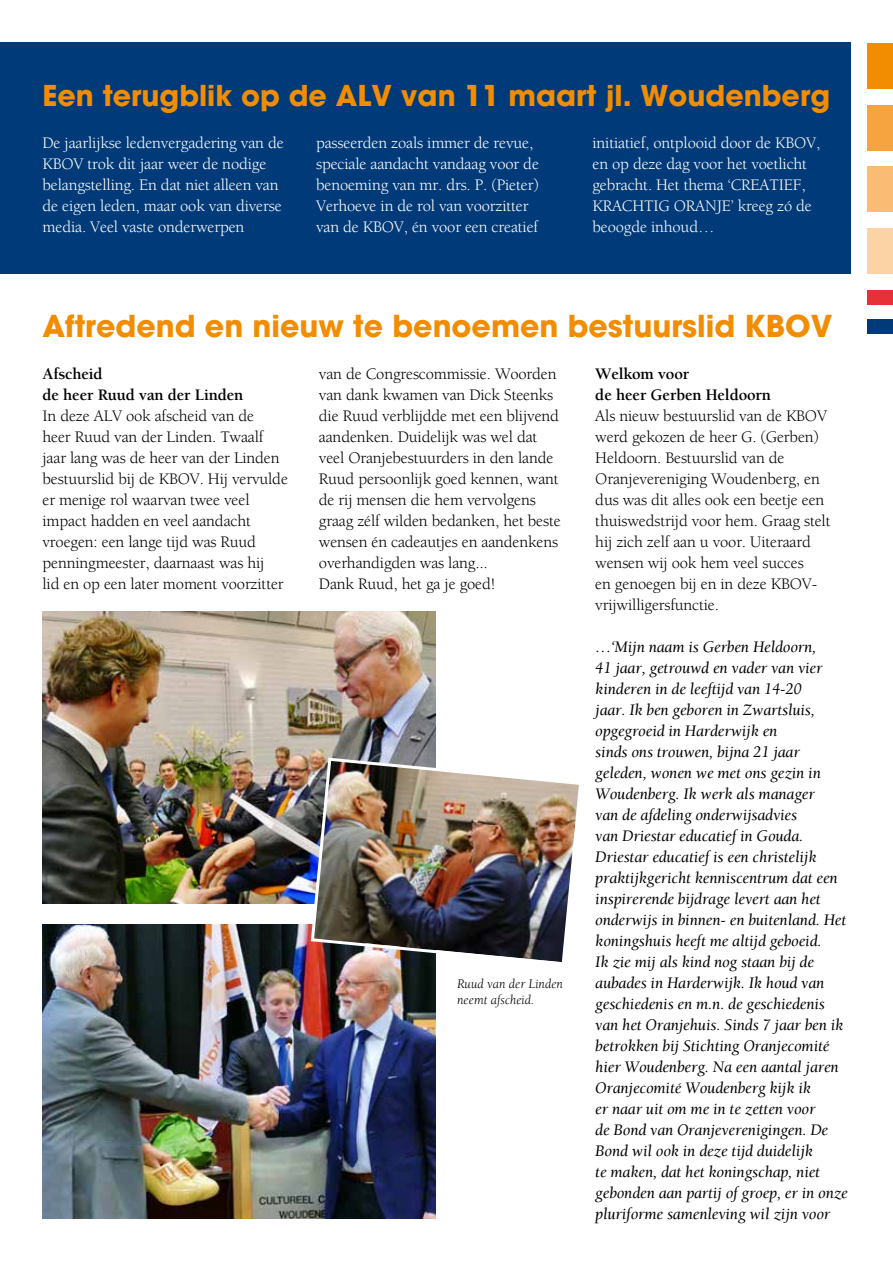
<style>
.page{position:relative;width:893px;height:1263px;background:#fff}
.page>*{position:absolute;margin:0;border:0;box-sizing:border-box;transform-origin:0 0}
.t1{font:700 30px "Avant Garde";color:#f28c00}
.t2{font:700 28.5px "Avant Garde";color:#f28c00}
.t3{font:italic 16.5px/21px "Berkeley";letter-spacing:-.01em;color:#000}
.t4{font:16.5px/21px "Berkeley";letter-spacing:-.01em;color:#000}
.t5{font:16.5px/21px "Berkeley";letter-spacing:-.01em;color:#fff}
.t6{font:700 16.5px/21px "Berkeley";letter-spacing:-.01em;color:#000}
.t7{font:italic 13.5px/16.2px "Berkeley";color:#000}
</style>
<div class="page">
<div style="left:867px;top:43px;width:26px;height:46px;background:#f28c00"></div>
<div style="left:867px;top:105px;width:26px;height:45px;background:#f6a440"></div>
<div style="left:867px;top:167px;width:26px;height:45px;background:#fabc74"></div>
<div style="left:867px;top:228px;width:26px;height:46px;background:#fcd3a4"></div>
<div style="left:867px;top:290px;width:26px;height:15px;background:#e73037"></div>
<div style="left:867px;top:319px;width:26px;height:15px;background:#003a78"></div>
<div style="left:0;top:43px;width:850px;height:231px;background:#003a78"></div>
<img style="left:43px;top:611px;width:393px;height:293px">
<img style="left:43px;top:925px;width:393px;height:294px">
<img style="left:309px;top:756px;width:270px;height:211px">
<h2 class="t2" style="left:43px;top:77px;width:789px">Een terugblik op de ALV van 11 maart jl. Woudenberg</h2>
<p class="t5" style="left:43px;top:132px;width:243px">De jaarlijkse ledenvergadering van de KBOV trok dit jaar weer de nodige belangstelling. En dat niet alleen van de eigen leden, maar ook van diverse media. Veel vaste onderwerpen</p>
<p class="t5" style="left:316px;top:132px;width:224px">passeerden zoals immer de revue, speciale aandacht vandaag voor de benoeming van mr. drs. P. (Pieter)<br>Verhoeve in de rol van voorzitter van de KBOV, én voor een creatief</p>
<p class="t5" style="left:592px;top:132px;width:229px">initiatief, ontplooid door de KBOV, en op deze dag voor het voetlicht gebracht. Het thema ‘CREATIEF,<br>KRACHTIG ORANJE’ kreeg zó de beoogde inhoud…</p>
<h1 class="t1" style="left:43px;top:306px;width:791px">Aftredend en nieuw te benoemen bestuurslid KBOV</h1>
<p class="t6" style="left:43px;top:363px;width:202px">Afscheid<br>de heer Ruud van der Linden</p>
<p class="t4" style="left:43px;top:405px;width:247px">In deze ALV ook afscheid van de<br>heer Ruud van der Linden. Twaalf jaar lang was de heer van der Linden bestuurslid bij de KBOV. Hij vervulde er menige rol waarvan twee veel impact hadden en veel aandacht vroegen: een lange tijd was Ruud penningmeester, daarnaast was hij<br>lid en op een later moment voorzitter</p>
<p class="t4" style="left:319px;top:363px;width:243px">van de Congrescommissie. Woorden van dank kwamen van Dick Steenks die Ruud verblijdde met een blijvend aandenken. Duidelijk was wel dat veel Oranjebestuurders in den lande Ruud persoonlijk goed kennen, want de rij mensen die hem vervolgens graag zélf wilden bedanken, het beste wensen én cadeautjes en aandenkens overhandigden was lang...<br>Dank Ruud, het ga je goed!</p>
<p class="t6" style="left:595px;top:363px;width:177px">Welkom voor<br>de heer Gerben Heldoorn</p>
<p class="t4" style="left:595px;top:405px;width:237px">Als nieuw bestuurslid van de KBOV werd gekozen de heer G. (Gerben)<br>Heldoorn. Bestuurslid van de<br>Oranjevereniging Woudenberg, en dus was dit alles ook een beetje een thuiswedstrijd voor hem. Graag stelt hij zich zelf aan u voor. Uiteraard wensen wij ook hem veel succes<br>en genoegen bij en in deze KBOV&shy;vrijwilligersfunctie.</p>
<p class="t3" style="left:595px;top:636px;width:254px">…‘Mijn naam is Gerben Heldoorn,<br>41 jaar, getrouwd en vader van vier kinderen in de leeftijd van 14-20<br>jaar. Ik ben geboren in Zwartsluis, opgegroeid in Harderwijk en<br>sinds ons trouwen, bijna 21 jaar geleden, wonen we met ons gezin in Woudenberg. Ik werk als manager<br>van de afdeling onderwijsadvies<br>van Driestar educatief in Gouda.<br>Driestar educatief is een christelijk praktijkgericht kenniscentrum dat een inspirerende bijdrage levert aan het onderwijs in binnen- en buitenland. Het koningshuis heeft me altijd geboeid.<br>Ik zie mij als kind nog staan bij de aubades in Harderwijk. Ik houd van geschiedenis en m.n. de geschiedenis van het Oranjehuis. Sinds 7 jaar ben ik betrokken bij Stichting Oranjecomité hier Woudenberg. Na een aantal jaren Oranjecomité Woudenberg kijk ik<br>er naar uit om me in te zetten voor<br>de Bond van Oranjeverenigingen. De Bond wil ook in deze tijd duidelijk<br>te maken, dat het koningschap, niet gebonden aan partij of groep, er in onze pluriforme samenleving wil zijn voor</p>
<p class="t7" style="left:457px;top:976px;width:107px">Ruud van der Linden neemt afscheid.</p>
</div>
